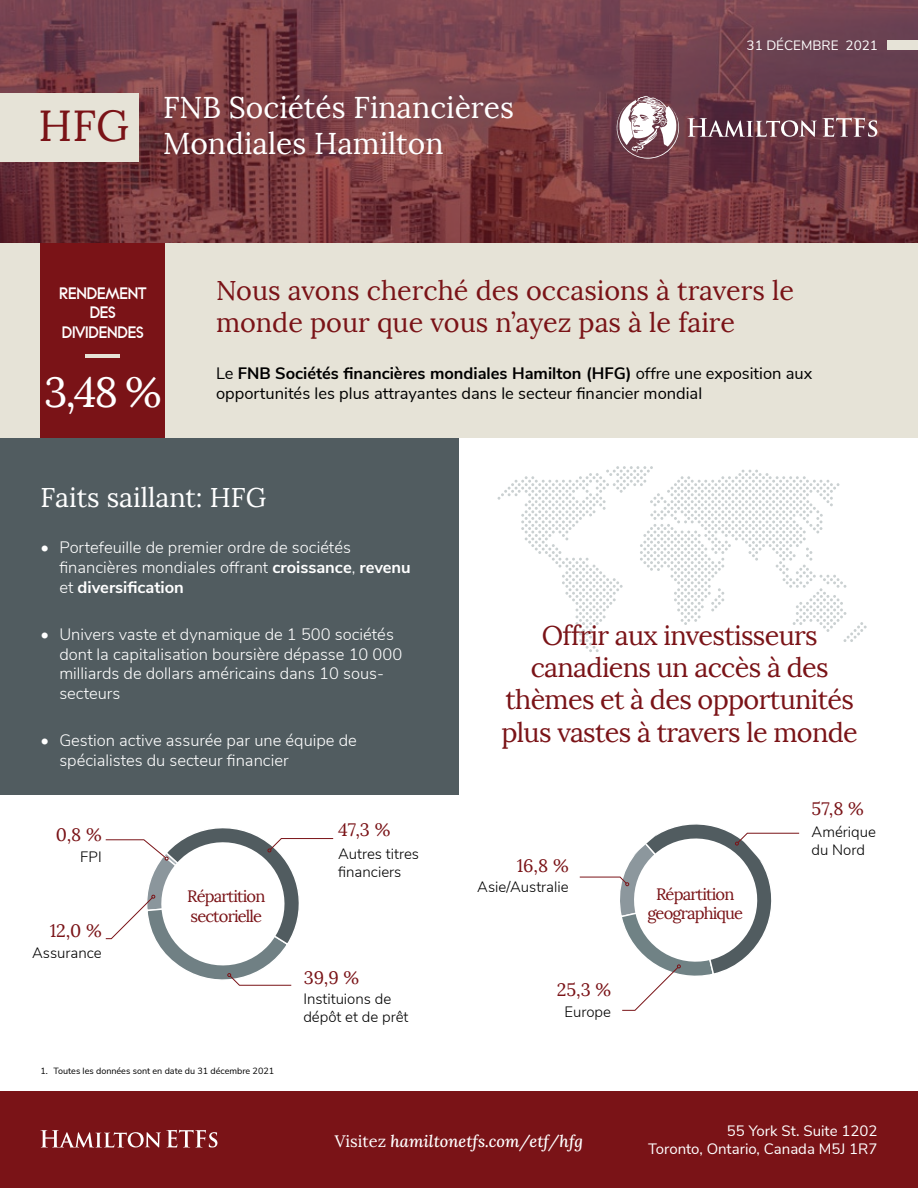
<style>
.page{position:relative;width:918px;height:1188px;background:#fff}
.page>*{position:absolute;margin:0;border:0;box-sizing:border-box;transform-origin:0 0}
.t1{font:43.35px "Lora";color:#7a1317}
.t2{font:42px "Lora";color:#fff}
.t3{font:30px/36px "Lora";color:#fff}
.t4{font:27px/32.4px "Lora";letter-spacing:-.025em;color:#7a1317;text-align:center}
.t5{font:27px/32.4px "Lora";color:#7a1317}
.t6{font:27px "Lora";color:#fff}
.t7{font:18px "Lora";color:#7a1317}
.t8{font:300 16.5px/19.8px "Nunito Sans";color:#fff}
.t9{font:16.5px/19.8px "Nunito Sans";color:#000}
.t10{font:16.5px/19.8px "Lora";letter-spacing:-.05em;color:#7a1317}
.t11{font:italic 500 16.5px "Lora";color:#fff}
.t12{font:700 16.5px/19.8px "Omega CT";letter-spacing:-.05em;color:#fff;text-align:center}
.t13{font:300 15px/18px "Nunito Sans";color:#000}
.t14{font:15px/18px "Nunito Sans";color:#fff;text-align:right}
.t15{font:13.5px "Nunito Sans";color:#fff}
.t16{font:9px "Nunito Sans";color:#000}
.s1{font-weight:700}
.s2{font-weight:400;font-style:normal}
</style>
<div class="page">
<div style="left:0;top:437px;width:459px;height:357px;background:#515c60"></div>
<div style="left:0;top:1092px;width:918px;height:96px;background:#7a1317"></div>
<svg style="left:41px;top:1130px;width:176px;height:18px"></svg>
<svg style="left:579px;top:824px;width:221px;height:187px"></svg>
<svg style="left:105px;top:828px;width:229px;height:158px"></svg>
<div style="left:0;top:243px;width:918px;height:194px;background:#e6e3d7"></div>
<svg style="left:0;top:0;width:918px;height:243px;background:#753c44"></svg>
<div style="left:0;top:93px;width:139px;height:69px;background:#e6e3d7"></div>
<div style="left:887px;top:40px;width:31px;height:10px;background:#e6e3d7"></div>
<svg style="left:687px;top:118px;width:130px;height:19px"></svg>
<svg style="left:823px;top:118px;width:54px;height:19px"></svg>
<svg style="left:617px;top:96px;width:62px;height:63px"></svg>
<svg style="left:498px;top:466px;width:369px;height:186px"></svg>
<div style="left:40px;top:243px;width:125px;height:194px;background:#7a1317"></div>
<hr style="left:86px;top:354px;width:34px;height:4px;background:#e6e3d7">
<h1 class="t1" style="left:39px;top:99px;width:92px">HFG</h1>
<h3 class="t3" style="left:163px;top:90px;width:352px">FNB Sociétés Financières<br>Mondiales Hamilton</h3>
<p class="t15" style="left:747px;top:36px;width:133px">31 DÉCEMBRE 2021</p>
<p class="t12" style="left:59px;top:283px;width:89px">RENDEMENT<br>DES<br>DIVIDENDES</p>
<h2 class="t2" style="left:44px;top:366px;width:119px">3,48 %</h2>
<h3 class="t5" style="left:216px;top:274px;width:580px">Nous avons cherché des occasions à travers le monde pour que vous n’ayez pas à le faire</h3>
<p class="t9" style="left:216px;top:362px;width:598px">Le <span class="s1">FNB Sociétés financières mondiales Hamilton (HFG)</span> offre une exposition aux opportunités les plus attrayantes dans le secteur financier mondial</p>
<h3 class="t6" style="left:40px;top:481px;width:227px">Faits saillant: HFG</h3>
<p class="t8" style="left:59px;top:537px;width:353px;text-indent:-19px">• Portefeuille de premier ordre de sociétés financières mondiales offrant <span class="s1">croissance</span>, <span class="s1">revenu </span>et <span class="s1">diversification</span></p>
<p class="t8" style="left:59px;top:623px;width:344px;text-indent:-19px">• Univers vaste et dynamique de 1 500 sociétés dont la capitalisation boursière dépasse 10 000 milliards de dollars américains dans 10 sous&shy;secteurs</p>
<p class="t8" style="left:59px;top:729px;width:299px;text-indent:-19px">• Gestion active assurée par une équipe de spécialistes du secteur financier</p>
<p class="t7" style="left:56px;top:824px;width:47px">0,8 %</p>
<p class="t13" style="left:80px;top:847px;width:23px">FPI</p>
<p class="t7" style="left:338px;top:819px;width:54px">47,3 %</p>
<p class="t13" style="left:338px;top:844px;width:82px">Autres titres financiers</p>
<h3 class="t4" style="left:502px;top:619px;width:358px">Offrir aux investisseurs canadiens un accès à des thèmes et à des opportunités plus vastes à travers le monde</h3>
<p class="t7" style="left:812px;top:797px;width:54px">57,8 %</p>
<p class="t7" style="left:517px;top:854px;width:54px">16,8 %</p>
<p class="t13" style="left:812px;top:821px;width:66px">Amérique du Nord</p>
<p class="t7" style="left:50px;top:920px;width:54px">12,0 %</p>
<p class="t13" style="left:32px;top:943px;width:71px">Assurance</p>
<p class="t13" style="left:477px;top:877px;width:93px">Asie/Australie</p>
<p class="t10" style="left:187px;top:886px;width:80px">Répartition sectorielle</p>
<p class="t10" style="left:647px;top:884px;width:97px;text-align:center">Répartition geographique</p>
<p class="t7" style="left:304px;top:967px;width:57px">39,9 %</p>
<p class="t13" style="left:303px;top:989px;width:107px">Instituions de dépôt et de prêt</p>
<p class="t7" style="left:557px;top:979px;width:56px">25,3 %</p>
<p class="t13" style="left:565px;top:1002px;width:48px">Europe</p>
<p class="t16" style="left:40px;top:1064px;width:235px">1. Toutes les données sont en date du 31 décembre 2021</p>
<p class="t11" style="left:335px;top:1130px;width:250px"><span class="s2">Visitez</span> hamiltonetfs.com/etf/hfg</p>
<p class="t14" style="left:648px;top:1120px;width:231px">55 York St. Suite 1202<br>Toronto, Ontario, Canada M5J 1R7</p>
</div>
